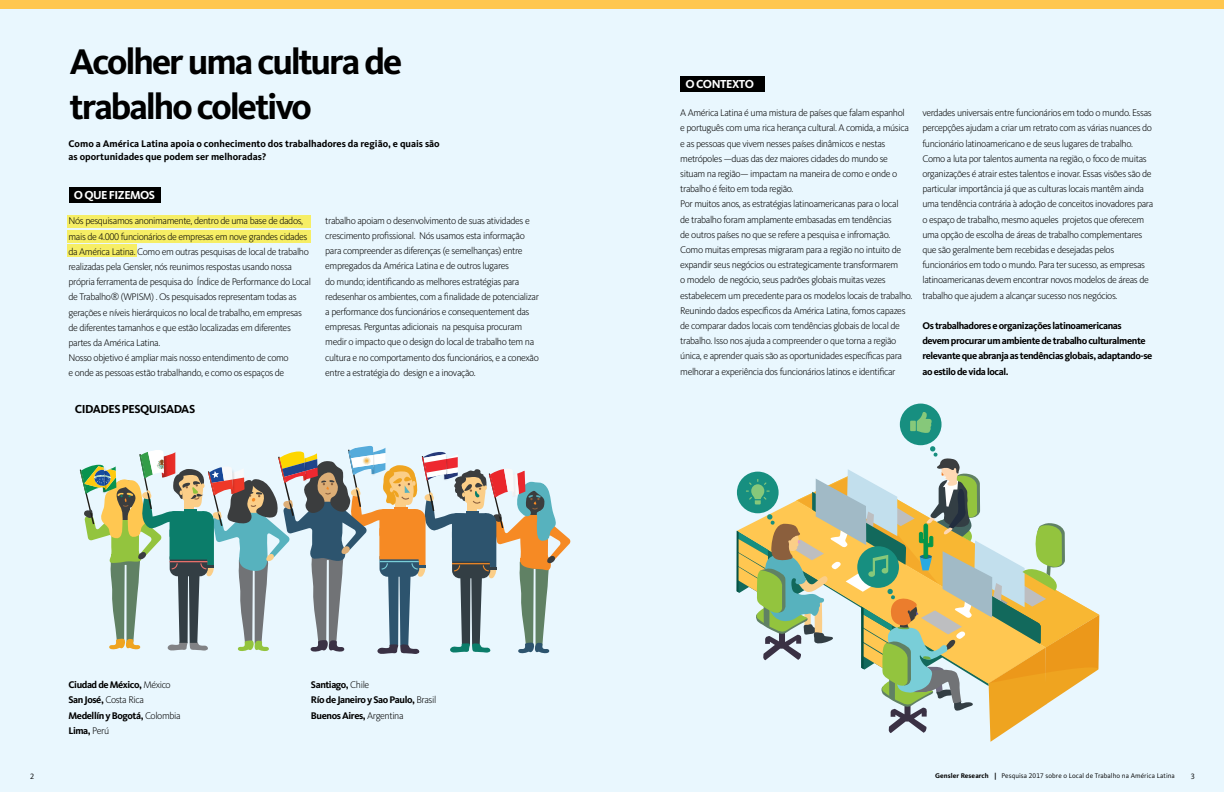
<style>
.page{position:relative;width:1224px;height:792px;background:#e9f7fe}
.page>*{position:absolute;margin:0;border:0;box-sizing:border-box;transform-origin:0 0}
.t1{font:700 37px/44.4px "Kievit OT";letter-spacing:-.055em;color:#000}
.t2{font:700 12px "Kievit OT";letter-spacing:-.04em;color:#fff}
.t3{font:700 12px "Kievit OT";letter-spacing:-.04em;color:#000}
.t4{font:10px/15.2px "Kievit OT Light";letter-spacing:-.04em;color:#000}
.t5{font:700 10px/15.2px "Kievit OT";letter-spacing:-.04em;color:#000}
.t6{font:700 10px/13px "Kievit OT";color:#000}
.t7{font:8px "Kievit OT";color:#000}
.t8{font:7px "Kievit OT";letter-spacing:.01em;color:#000}
.s1{font-family:"Kievit OT Light";font-weight:400}
.s2{font-family:"Kievit OT";font-weight:700}
.s3{font-weight:700}
</style>
<div class="page">
<div style="left:67px;top:216px;width:244px;height:12px;background:#f6ee65"></div>
<div style="left:67px;top:230px;width:244px;height:12px;background:#f6ee65"></div>
<div style="left:0;top:0;width:1224px;height:9px;background:#ffc74f"></div>
<div style="left:69px;top:187px;width:91px;height:16px;background:#000"></div>
<div style="left:900px;top:404px;width:42px;height:41px;background:#178f80;border-radius:50%"></div>
<svg style="left:910px;top:412px;width:22px;height:21px"></svg>
<svg style="left:737px;top:446px;width:362px;height:296px"></svg>
<svg style="left:80px;top:446px;width:491px;height:208px"></svg>
<div style="left:680px;top:76px;width:85px;height:16px;background:#000"></div>
<div style="left:67px;top:244px;width:69px;height:13px;background:#f6ee65"></div>
<h1 class="t1" style="left:70px;top:40px;width:334px">Acolher uma cultura de trabalho coletivo</h1>
<p class="t6" style="left:69px;top:137px;width:373px">Como a América Latina apoia o conhecimento dos trabalhadores da região, e quais são as oportunidades que podem ser melhoradas?</p>
<p class="t2" style="left:74px;top:188px;width:83px">O QUE FIZEMOS</p>
<p class="t4" style="left:69px;top:214px;width:244px">Nós pesquisamos anonimamente, dentro de uma base de dados, mais de 4.000 funcionários de empresas em nove grandes cidades da América Latina. Como em outras pesquisas de local de trabalho realizadas pela Gensler, nós reunimos respostas usando nossa própria ferramenta de pesquisa do Índice de Performance do Local de Trabalho® (WPISM) . Os pesquisados representam todas as gerações e níveis hierárquicos no local de trabalho, em empresas de diferentes tamanhos e que estão localizadas em diferentes partes da América Latina.<br>Nosso objetivo é ampliar mais nosso entendimento de como<br>e onde as pessoas estão trabalhando, e como os espaços de</p>
<p class="t3" style="left:75px;top:402px;width:122px">CIDADES PESQUISADAS</p>
<p class="t4" style="left:325px;top:213px;width:215px">trabalho apoiam o desenvolvimento de suas atividades e crescimento profissional. Nós usamos esta informação para compreender as diferenças (e semelhanças) entre empregados da América Latina e de outros lugares<br>do mundo; identificando as melhores estratégias para redesenhar os ambientes, com a finalidade de potencializar a performance dos funcionários e consequentement das empresas. Perguntas adicionais na pesquisa procuram medir o impacto que o design do local de trabalho tem na cultura e no comportamento dos funcionários, e a conexão entre a estratégia do design e a inovação.</p>
<p class="t5" style="left:69px;top:677px;width:104px">Ciudad de México, <span class="s1">México</span></p>
<p class="t4" style="left:69px;top:693px;width:77px"><span class="s2">San José,</span> Costa Rica</p>
<p class="t5" style="left:69px;top:708px;width:114px">Medellín y Bogotá, <span class="s1">Colombia<br></span>Lima, <span class="s1">Perú</span></p>
<p class="t5" style="left:311px;top:677px;width:127px">Santiago, <span class="s1">Chile<br></span>Río de Janeiro y Sao Paulo, <span class="s1">Brasil<br></span>Buenos Aires, <span class="s1">Argentina</span></p>
<p class="t2" style="left:686px;top:77px;width:70px">O CONTEXTO</p>
<p class="t4" style="left:680px;top:105px;width:234px">A América Latina é uma mistura de países que falam espanhol<br>e português com uma rica herança cultural. A comida, a música e as pessoas que vivem nesses países dinâmicos e nestas metrópoles —duas das dez maiores cidades do mundo se situam na região— impactam na maneira de como e onde o trabalho é feito em toda região.<br>Por muitos anos, as estratégias latinoamericanas para o local<br>de trabalho foram amplamente embasadas em tendências<br>de outros países no que se refere a pesquisa e infromação.<br>Como muitas empresas migraram para a região no intuito de expandir seus negócios ou estrategicamente transformarem<br>o modelo de negócio, seus padrões globais muitas vezes estabelecem um precedente para os modelos locais de trabalho.<br>Reunindo dados específicos da América Latina, fomos capazes de comparar dados locais com tendências globais de local de trabalho. Isso nos ajuda a compreender o que torna a região única, e aprender quais são as oportunidades específicas para melhorar a experiência dos funcionários latinos e identificar</p>
<p class="t4" style="left:922px;top:105px;width:232px">verdades universais entre funcionários em todo o mundo. Essas percepçôes ajudam a criar um retrato com as várias nuances do funcionário latinoamericano e de seus lugares de trabalho.<br>Como a luta por talentos aumenta na região, o foco de muitas organizações é atrair estes talentos e inovar. Essas visões são de particular importância já que as culturas locais mantêm ainda uma tendência contrária à adoção de conceitos inovadores para o espaço de trabalho, mesmo aqueles projetos que oferecem uma opção de escolha de áreas de trabalho complementares que são geralmente bem recebidas e desejadas pelos funcionários em todo o mundo. Para ter sucesso, as empresas latinoamericanas devem encontrar novos modelos de áreas de trabalho que ajudem a alcançar sucesso nos negócios.</p>
<p class="t5" style="left:922px;top:318px;width:231px">Os trabalhadores e organizações latinoamericanas<br>devem procurar um ambiente de trabalho culturalmente relevante que abranja as tendências globais, adaptando-se ao estilo de vida local.</p>
<p class="t7" style="left:30px;top:772px;width:6px">2</p>
<p class="t8" style="left:935px;top:772px;width:241px"><span class="s3">Gensler Research |</span> Pesquisa 2017 sobre o Local de Trabalho na América Latina</p>
<p class="t7" style="left:1191px;top:772px;width:6px">3</p>
</div>
